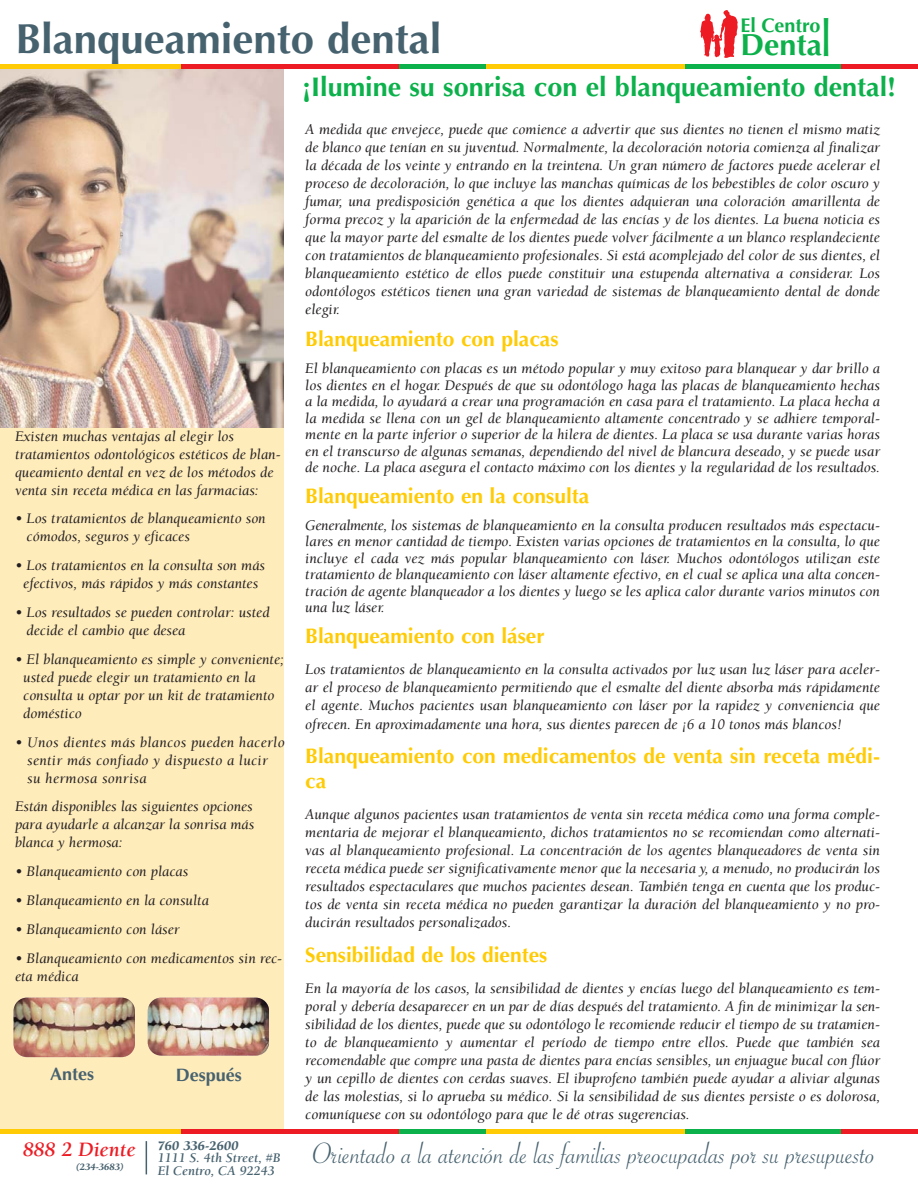
<style>
.page{position:relative;width:918px;height:1188px;background:#fff}
.page>*{position:absolute;margin:0;border:0;box-sizing:border-box;transform-origin:0 0}
.t1{font:700 42px "Optima";color:#47626f}
.t2{font:31.5px "Savoye Let Plain";color:#47626f}
.t3{font:700 30.6px "Optima";color:#0cb14b}
.t4{font:700 27px "Optima";color:#0cb14b}
.t5{font:700 21px/25.7px "Optima";color:#ffcb04}
.t6{font:italic 700 21px "Berkeley";color:#ed1c24}
.t7{font:700 19.8px "Optima";color:#0cb14b}
.t8{font:700 18px "Optima";color:#47626f}
.t9{font:italic 15px/18px "Berkeley";color:#231f20;text-align:justify}
.t10{font:italic 15px/18px "Berkeley";letter-spacing:.02em;color:#231f20}
.t11{font:italic 700 13.5px/12.3px "Berkeley";color:#47626f}
.t12{font:italic 900 13.5px "Berkeley";color:#47626f}
.t13{font:italic 900 9.9px "Berkeley";color:#47626f}
.s1{font-size:50.7px}
</style>
<div class="page">
<div style="left:0;top:65px;width:284px;height:1069px;background:#ffecbb"></div>
<svg style="left:700px;top:10px;width:38px;height:48px"></svg>
<div style="left:0;top:1129px;width:182px;height:5px;background:#ffcb04"></div>
<div style="left:182px;top:1129px;width:217px;height:5px;background:#ed1c24"></div>
<div style="left:399px;top:1129px;width:88px;height:5px;background:#0cb14b"></div>
<div style="left:487px;top:1129px;width:198px;height:5px;background:#ffcb04"></div>
<div style="left:685px;top:1129px;width:157px;height:5px;background:#0cb14b"></div>
<div style="left:842px;top:1129px;width:76px;height:5px;background:#ed1c24"></div>
<img style="left:0;top:69px;width:284px;height:358px">
<div style="left:0;top:64px;width:182px;height:5px;background:#ffcb04"></div>
<div style="left:182px;top:64px;width:217px;height:5px;background:#ed1c24"></div>
<div style="left:399px;top:64px;width:88px;height:5px;background:#0cb14b"></div>
<div style="left:487px;top:64px;width:198px;height:5px;background:#ffcb04"></div>
<div style="left:685px;top:64px;width:157px;height:5px;background:#0cb14b"></div>
<div style="left:842px;top:64px;width:76px;height:5px;background:#ed1c24"></div>
<img style="left:14px;top:998px;width:121px;height:59px;border-radius:13px">
<img style="left:148px;top:998px;width:121px;height:58px;border-radius:14px">
<hr style="left:146px;top:1141px;width:1px;height:33px;background:#47626f">
<h3 class="t7" style="left:741px;top:17px;width:81px">El Centro</h3>
<h3 class="t3" style="left:741px;top:32px;width:91px">Denta <span class="s1">l</span></h3>
<h3 class="t4" style="left:302px;top:76px;width:596px">¡Ilumine su sonrisa con el blanqueamiento dental!</h3>
<p class="t9" style="left:305px;top:122px;width:576px">A medida que envejece, puede que comience a advertir que sus dientes no tienen el mismo matiz de blanco que tenían en su juventud. Normalmente, la decoloración notoria comienza al finalizar la década de los veinte y entrando en la treintena. Un gran número de factores puede acelerar el proceso de decoloración, lo que incluye las manchas químicas de los bebestibles de color oscuro y fumar, una predisposición genética a que los dientes adquieran una coloración amarillenta de forma precoz y la aparición de la enfermedad de las encías y de los dientes. La buena noticia es que la mayor parte del esmalte de los dientes puede volver fácilmente a un blanco resplandeciente con tratamientos de blanqueamiento profesionales. Si está acomplejado del color de sus dientes, el blanqueamiento estético de ellos puede constituir una estupenda alternativa a considerar. Los odontólogos estéticos tienen una gran variedad de sistemas de blanqueamiento dental de donde elegir.</p>
<h3 class="t5" style="left:305px;top:328px;width:255px">Blanqueamiento con placas</h3>
<p class="t9" style="left:305px;top:362px;width:576px;line-height:16.5px">El blanqueamiento con placas es un método popular y muy exitoso para blanquear y dar brillo a los dientes en el hogar. Después de que su odontólogo haga las placas de blanqueamiento hechas a la medida, lo ayudará a crear una programación en casa para el tratamiento. La placa hecha a la medida se llena con un gel de blanqueamiento altamente concentrado y se adhiere temporal&shy;mente en la parte inferior o superior de la hilera de dientes. La placa se usa durante varias horas en el transcurso de algunas semanas, dependiendo del nivel de blancura deseado, y se puede usar de noche. La placa asegura el contacto máximo con los dientes y la regularidad de los resultados.</p>
<h3 class="t5" style="left:305px;top:485px;width:286px">Blanqueamiento en la consulta</h3>
<p class="t9" style="left:305px;top:518px;width:576px;line-height:16.5px">Generalmente, los sistemas de blanqueamiento en la consulta producen resultados más espectacu&shy;lares en menor cantidad de tiempo. Existen varias opciones de tratamientos en la consulta, lo que incluye el cada vez más popular blanqueamiento con láser. Muchos odontólogos utilizan este tratamiento de blanqueamiento con láser altamente efectivo, en el cual se aplica una alta concen&shy;tración de agente blanqueador a los dientes y luego se les aplica calor durante varios minutos con una luz láser.</p>
<h3 class="t5" style="left:305px;top:625px;width:241px">Blanqueamiento con láser</h3>
<p class="t9" style="left:305px;top:662px;width:576px">Los tratamientos de blanqueamiento en la consulta activados por luz usan luz láser para aceler&shy;ar el proceso de blanqueamiento permitiendo que el esmalte del diente absorba más rápidamente el agente. Muchos pacientes usan blanqueamiento con láser por la rapidez y conveniencia que ofrecen. En aproximadamente una hora, sus dientes parecen de ¡6 a 10 tonos más blancos!</p>
<h3 class="t5" style="left:305px;top:745px;width:576px">Blanqueamiento con medicamentos de venta sin receta médi&shy;ca</h3>
<p class="t9" style="left:305px;top:807px;width:576px">Aunque algunos pacientes usan tratamientos de venta sin receta médica como una forma comple&shy;mentaria de mejorar el blanqueamiento, dichos tratamientos no se recomiendan como alternati&shy;vas al blanqueamiento profesional. La concentración de los agentes blanqueadores de venta sin receta médica puede ser significativamente menor que la necesaria y, a menudo, no producirán los resultados espectaculares que muchos pacientes desean. También tenga en cuenta que los produc&shy;tos de venta sin receta médica no pueden garantizar la duración del blanqueamiento y no pro&shy;ducirán resultados personalizados.</p>
<h3 class="t5" style="left:305px;top:944px;width:244px">Sensibilidad de los dientes</h3>
<p class="t9" style="left:305px;top:980px;width:577px">En la mayoría de los casos, la sensibilidad de dientes y encías luego del blanqueamiento es tem&shy;poral y debería desaparecer en un par de días después del tratamiento. A fin de minimizar la sen&shy;sibilidad de los dientes, puede que su odontólogo le recomiende reducir el tiempo de su tratamien&shy;to de blanqueamiento y aumentar el período de tiempo entre ellos. Puede que también sea recomendable que compre una pasta de dientes para encías sensibles, un enjuague bucal con flúor y un cepillo de dientes con cerdas suaves. El ibuprofeno también puede ayudar a aliviar algunas de las molestias, si lo aprueba su médico. Si la sensibilidad de sus dientes persiste o es dolorosa, comuníquese con su odontólogo para que le dé otras sugerencias.</p>
<h1 class="t1" style="left:16px;top:21px;width:427px">Blanqueamiento dental</h1>
<p class="t9" style="left:15px;top:428px;width:267px;text-align:left">Existen muchas ventajas al elegir los tratamientos odontológicos estéticos de blan&shy;queamiento dental en vez de los métodos de venta sin receta médica en las farmacias:</p>
<p class="t9" style="left:27px;top:511px;width:241px;text-indent:-12px">• Los tratamientos de blanqueamiento son cómodos, seguros y eficaces</p>
<p class="t9" style="left:15px;top:558px;width:252px;text-align:center">• Los tratamientos en la consulta son más efectivos, más rápidos y más constantes</p>
<p class="t9" style="left:27px;top:605px;width:244px;text-indent:-12px">• Los resultados se pueden controlar: usted decide el cambio que desea</p>
<p class="t9" style="left:23px;top:651px;width:262px;text-align:left;text-indent:-8px">• El blanqueamiento es simple y conveniente; usted puede elegir un tratamiento en la consulta u optar por un kit de tratamiento doméstico</p>
<p class="t10" style="left:27px;top:734px;width:259px;text-indent:-12px">• Unos dientes más blancos pueden hacerlo sentir más confiado y dispuesto a lucir su hermosa sonrisa</p>
<p class="t9" style="left:15px;top:799px;width:241px">Están disponibles las siguientes opciones para ayudarle a alcanzar la sonrisa más blanca y hermosa:</p>
<p class="t9" style="left:15px;top:864px;width:175px">• Blanqueamiento con placas</p>
<p class="t9" style="left:15px;top:893px;width:195px">• Blanqueamiento en la consulta</p>
<p class="t9" style="left:15px;top:921px;width:166px">• Blanqueamiento con láser</p>
<p class="t9" style="left:15px;top:950px;width:269px">• Blanqueamiento con medicamentos sin rec&shy;eta médica</p>
<p class="t8" style="left:50px;top:1067px;width:46px">Antes</p>
<p class="t8" style="left:176px;top:1068px;width:68px">Después</p>
<h3 class="t6" style="left:23px;top:1142px;width:114px">888 2 Diente</h3>
<p class="t13" style="left:76px;top:1163px;width:50px">(234-3683)</p>
<p class="t12" style="left:158px;top:1141px;width:82px">760 336-2600</p>
<p class="t11" style="left:158px;top:1153px;width:125px">1111 S. 4th Street, #B<br>El Centro, CA 92243</p>
<h2 class="t2" style="left:313px;top:1142px;width:564px">Orientado a la atención de las familias preocupadas por su presupuesto</h2>
</div>
